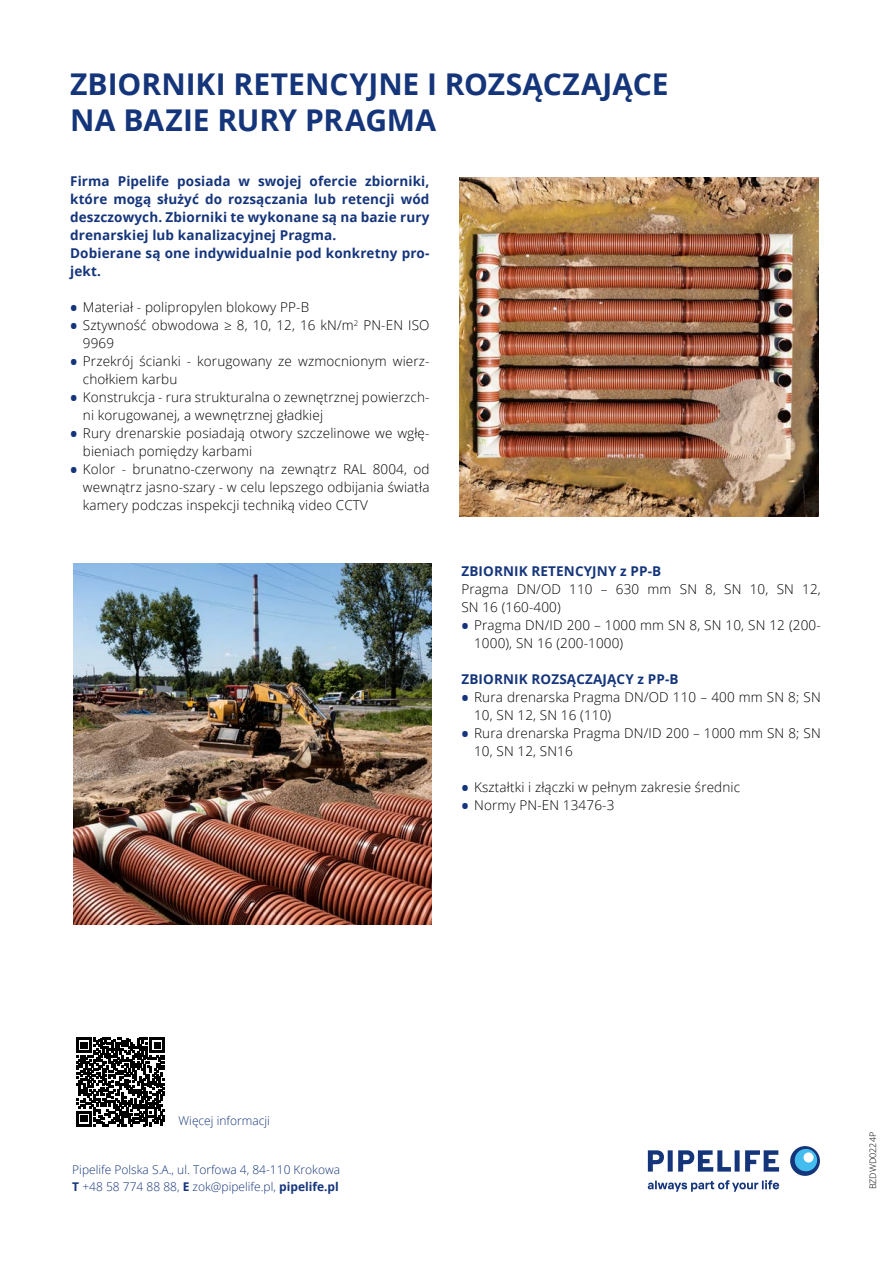
<style>
.page{position:relative;width:893px;height:1263px;background:#fff}
.page>*{position:absolute;margin:0;border:0;box-sizing:border-box;transform-origin:0 0}
.t1{font:700 30px/36px "Open Sans";color:#15357b}
.t2{font:300 13.5px/18px "Open Sans";letter-spacing:.01em;color:#000}
.t3{font:700 13.5px/18px "Open Sans";letter-spacing:.01em;color:#15357b}
.t4{font:300 12px/16.8px "Open Sans";color:#15357b}
.t5{font:300 9px "Open Sans";color:#000}
.s1{font-weight:700;font-size:19.5px;color:#15357b}
.s2{font-weight:700}
</style>
<div class="page">
<svg style="left:648px;top:1146px;width:172px;height:46px"></svg>
<div style="left:795px;top:1149px;width:22px;height:22px;background:#44bdee;border-radius:50%"></div>
<div style="left:803px;top:1152px;width:11px;height:10px;background:#fff;border-radius:50%"></div>
<img style="left:73px;top:563px;width:359px;height:362px">
<img style="left:459px;top:178px;width:360px;height:339px">
<svg style="left:77px;top:1038px;width:88px;height:88px"></svg>
<h1 class="t1" style="left:70px;top:66px;width:600px">ZBIORNIKI RETENCYJNE I ROZSĄCZAJĄCE<br>NA BAZIE RURY PRAGMA</h1>
<p class="t3" style="left:70px;top:172px;width:361px">Firma Pipelife posiada w swojej ofercie zbiorniki, które mogą służyć do rozsączania lub retencji wód deszczowych. Zbiorniki te wykonane są na bazie rury drenarskiej lub kanalizacyjnej Pragma.<br>Dobierane są one indywidualnie pod konkretny pro&shy;jekt.</p>
<p class="t2" style="left:70px;top:298px;width:241px"><span class="s1">•</span> Materiał - polipropylen blokowy PP-B</p>
<p class="t2" style="left:83px;top:316px;width:348px;text-indent:-13px"><span class="s1">•</span> Sztywność obwodowa ≥ 8, 10, 12, 16 kN/m<sup>2</sup> PN-EN ISO<br>9969</p>
<p class="t2" style="left:83px;top:352px;width:348px;text-indent:-13px"><span class="s1">•</span> Przekrój ścianki - korugowany ze wzmocnionym wierz&shy;chołkiem karbu</p>
<p class="t2" style="left:83px;top:388px;width:348px;text-indent:-13px"><span class="s1">•</span> Konstrukcja - rura strukturalna o zewnętrznej powierzch&shy;ni korugowanej, a wewnętrznej gładkiej</p>
<p class="t2" style="left:83px;top:424px;width:348px;text-indent:-13px"><span class="s1">•</span> Rury drenarskie posiadają otwory szczelinowe we wgłę&shy;bieniach pomiędzy karbami</p>
<p class="t2" style="left:83px;top:460px;width:348px;text-align:justify;text-indent:-13px"><span class="s1">•</span> Kolor - brunatno-czerwony na zewnątrz RAL 8004, od wewnątrz jasno-szary - w celu lepszego odbijania światła kamery podczas inspekcji techniką video CCTV</p>
<p class="t3" style="left:461px;top:562px;width:202px">ZBIORNIK RETENCYJNY z PP-B</p>
<p class="t2" style="left:461px;top:580px;width:361px">Pragma DN/OD 110 – 630 mm SN 8, SN 10, SN 12,<br>SN 16 (160-400)</p>
<p class="t2" style="left:474px;top:616px;width:348px;text-indent:-13px"><span class="s1">•</span> Pragma DN/ID 200 – 1000 mm SN 8, SN 10, SN 12 (200-<br>1000), SN 16 (200-1000)</p>
<p class="t3" style="left:461px;top:670px;width:219px">ZBIORNIK ROZSĄCZAJĄCY z PP-B</p>
<p class="t2" style="left:474px;top:688px;width:348px;text-indent:-13px"><span class="s1">•</span> Rura drenarska Pragma DN/OD 110 – 400 mm SN 8; SN<br>10, SN 12, SN 16 (110)</p>
<p class="t2" style="left:474px;top:724px;width:348px;text-indent:-13px"><span class="s1">•</span> Rura drenarska Pragma DN/ID 200 – 1000 mm SN 8; SN<br>10, SN 12, SN16</p>
<p class="t2" style="left:461px;top:778px;width:280px"><span class="s1">•</span> Kształtki i złączki w pełnym zakresie średnic</p>
<p class="t2" style="left:461px;top:796px;width:154px"><span class="s1">•</span> Normy PN-EN 13476-3</p>
<p class="t4" style="left:179px;top:1112px;width:93px">Więcej informacji</p>
<p class="t4" style="left:72px;top:1161px;width:269px">Pipelife Polska S.A., ul. Torfowa 4, 84-110 Krokowa<br><span class="s2">T</span> +48 58 774 88 88, <span class="s2">E</span> zok@pipelife.pl, <span class="s2">pipelife.pl</span></p>
<p class="t5" style="left:867px;top:1189px;width:59px;rotate:-90deg">BZDWD0224P</p>
</div>
